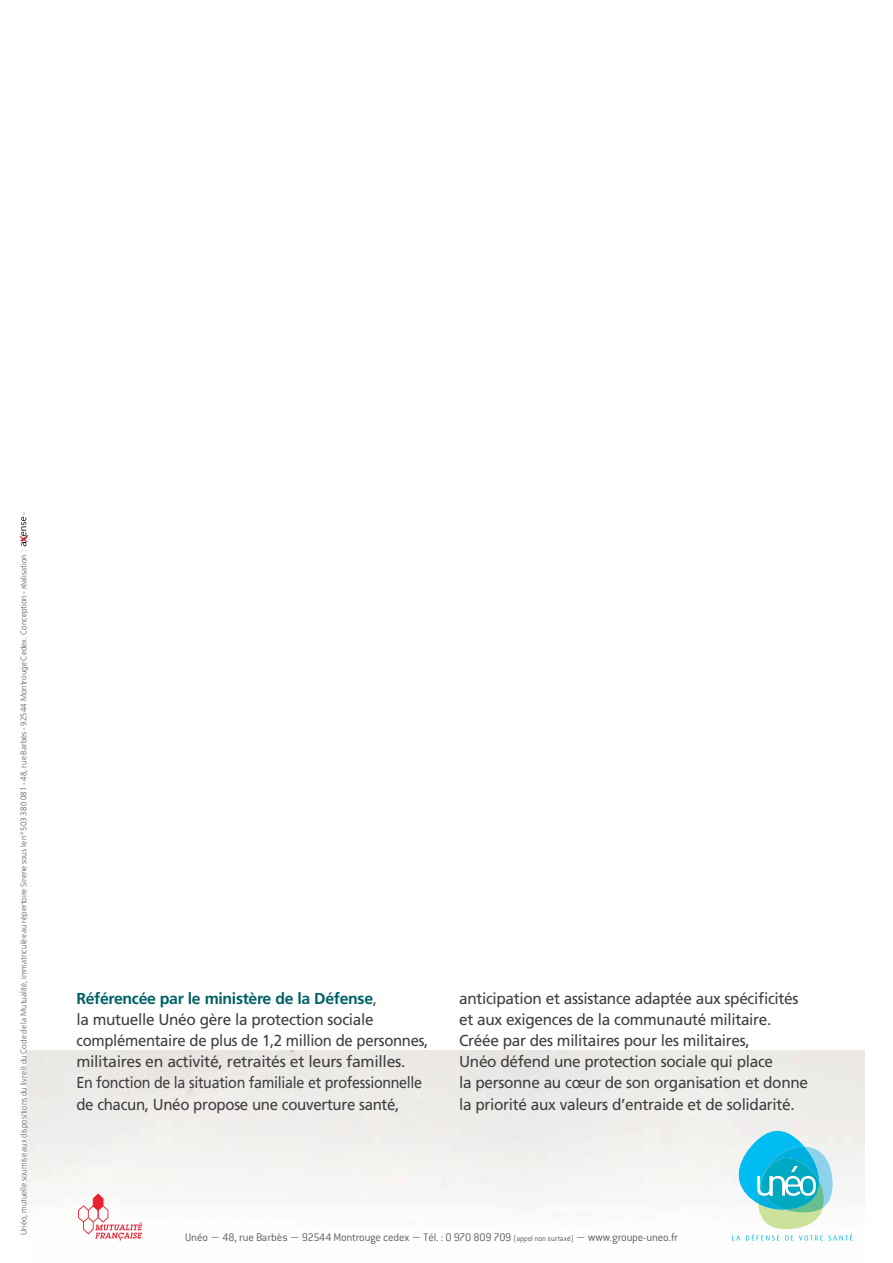
<style>
.page{position:relative;width:893px;height:1263px;background:#fff}
.page>*{position:absolute;margin:0;border:0;box-sizing:border-box;transform-origin:0 0}
.t1{font:15.9px/21.1px "Frutiger";letter-spacing:-.02em;color:#404041}
.t2{font:300 12.15px "Conduit ITC";letter-spacing:-.015em;color:#5b5c5e}
.t3{font:300 8.25px "Frutiger";letter-spacing:.01em;color:#5b5c5e;scale:.96 1}
.s1{font-weight:700;color:#006167}
.s2{color:#5b5c5e}
.s3{font-size:8.25px}
</style>
<div class="page">
<svg style="left:78px;top:1193px;width:64px;height:47px"></svg>
<svg style="left:732px;top:1131px;width:120px;height:109px"></svg>
<svg style="left:20px;top:517px;width:8px;height:29px"></svg>
<p class="t3" style="left:20px;top:515px;width:4px;rotate:-90deg">-</p>
<p class="t3" style="left:20px;top:1235px;width:715px;rotate:-90deg">Unéo, mutuelle soumise aux dispositions du livre II du Code de la Mutualité, immatriculée au répertoire Sirene sous le n° 503 380 081 - 48, rue Barbès - 92544 Montrouge Cedex. Conception - réalisation :</p>
<p class="t1" style="left:76px;top:989px;width:353px"><span class="s1">Référencée par le ministère de la Défense</span><span class="s2">,<br></span>la mutuelle Unéo gère la protection sociale complémentaire de plus de 1,2 million de personnes, militaires en activité, retraités et leurs familles.<br>En fonction de la situation familiale et professionnelle de chacun, Unéo propose une couverture santé,</p>
<p class="t1" style="left:459px;top:989px;width:350px">anticipation et assistance adaptée aux spécificités et aux exigences de la communauté militaire.<br>Créée par des militaires pour les militaires,<br>Unéo défend une protection sociale qui place<br>la personne au cœur de son organisation et donne la priorité aux valeurs d’entraide et de solidarité.</p>
<p class="t2" style="left:185px;top:1232px;width:494px">Unéo − 48, rue Barbès − 92544 Montrouge cedex − Tél. : 0 970 809 709 <span class="s3">(appel non surtaxé)</span> − www.groupe-uneo.fr</p>
</div>
